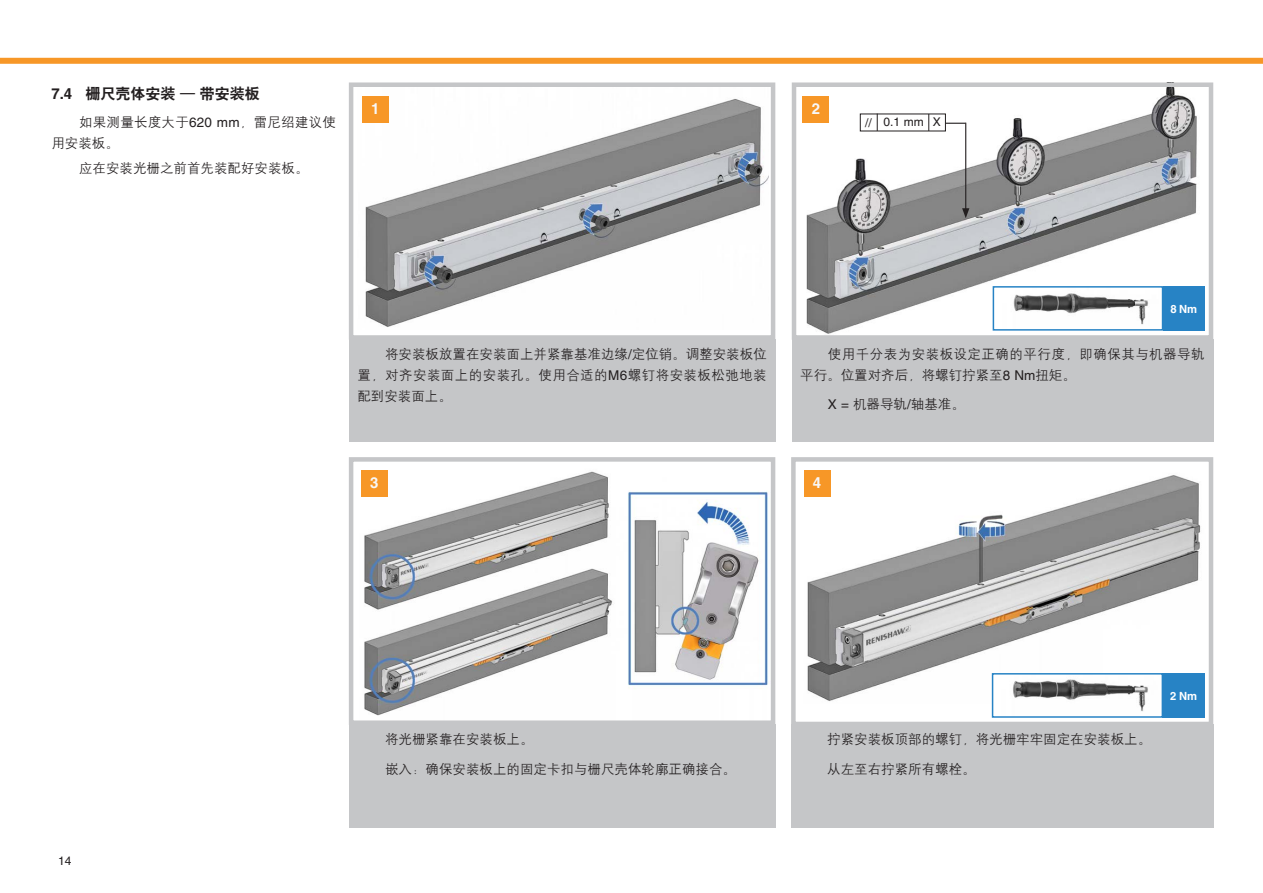
<style>
.page{position:relative;width:1263px;height:893px;background:#fff}
.page>*{position:absolute;margin:0;border:0;box-sizing:border-box;transform-origin:0 0}
.t1{font:15px "H Yb 2 gj";color:#231f20}
.Numbers_10_bold_whit{font:700 15px "Helvetica LT Pro";color:#f8f8f9}
.Table_of_Contents{font:700 15px "Helvetica LT Pro";color:#f8f8f9}
.Text_8_on_11_Roman{font:13.5px/21px "H Yg 2 gj";color:#231f20;text-align:justify}
.Text_8_on_11_Roman-2{font:13.5px/21px "H Yg 2 gj";letter-spacing:.035em;color:#231f20}
.Text_8_on_11_Roman-3{font:13.5px/21px "H Yg 2 gj";letter-spacing:.02em;color:#231f20}
.Drawing_and_table_8{font:12px "Helvetica LT Pro";color:#231f20}
.Annotation_7_5_white{font:700 11.25px "Helvetica LT Pro";color:#fff}
.s1{font-family:"Helvetica LT Pro";font-weight:700}
.s2{font-family:"Helvetica LT Pro"}
</style>
<div class="page">
<div style="left:0;top:58px;width:1263px;height:6px;background:#f79727"></div>
<img style="left:365px;top:99px;width:403px;height:228px">
<div style="left:349px;top:82px;width:426px;height:258px;border:4px solid #c5c6c8"></div>
<img style="left:802px;top:87px;width:395px;height:247px">
<div style="left:792px;top:82px;width:421px;height:258px;border:4px solid #c5c6c8"></div>
<svg style="left:992px;top:285px;width:172px;height:46px"></svg>
<div style="left:1163px;top:286px;width:42px;height:45px;background:#2783c5"></div>
<img style="left:807px;top:470px;width:394px;height:231px">
<div style="left:791px;top:457px;width:422px;height:269px;border:4px solid #c5c6c8"></div>
<img style="left:364px;top:470px;width:405px;height:246px">
<div style="left:349px;top:457px;width:426px;height:268px;border:4px solid #c5c6c8"></div>
<hr style="left:965px;top:123px;width:1px;height:88px;background:#231f20">
<svg style="left:962px;top:208px;width:7px;height:10px"></svg>
<svg style="left:946px;top:123px;width:19px;height:1px"></svg>
<svg style="left:877px;top:114px;width:1px;height:17px"></svg>
<svg style="left:928px;top:114px;width:1px;height:17px"></svg>
<div style="left:803px;top:96px;width:26px;height:27px;background:#f79727"></div>
<div style="left:792px;top:340px;width:421px;height:102px;background:#c5c6c8"></div>
<div style="left:349px;top:340px;width:426px;height:102px;background:#c5c6c8"></div>
<div style="left:349px;top:725px;width:426px;height:103px;background:#c5c6c8"></div>
<div style="left:791px;top:725px;width:422px;height:103px;background:#c5c6c8"></div>
<div style="left:361px;top:470px;width:26px;height:27px;background:#f79727"></div>
<div style="left:804px;top:470px;width:26px;height:27px;background:#f79727"></div>
<div style="left:362px;top:96px;width:27px;height:27px;background:#f79727"></div>
<svg style="left:991px;top:672px;width:173px;height:46px"></svg>
<div style="left:1163px;top:673px;width:42px;height:45px;background:#2783c5"></div>
<p class="t1" style="left:51px;top:86px;width:210px"><span class="s1">7.4</span> 栅尺壳体安装 — 带安装板</p>
<p class="Text_8_on_11_Roman-3" style="left:51px;top:112px;width:286px;text-indent:28px">如果测量长度大于<span class="s2">620 mm</span>，雷尼绍建议使用安装板。</p>
<p class="Text_8_on_11_Roman" style="left:79px;top:158px;width:231px">应在安装光栅之前首先装配好安装板。</p>
<p class="Table_of_Contents" style="left:371px;top:100px;width:10px">1</p>
<p class="Numbers_10_bold_whit" style="left:812px;top:100px;width:10px">2</p>
<p class="Drawing_and_table_8" style="left:865px;top:116px;width:8px">//</p>
<p class="Drawing_and_table_8" style="left:883px;top:115px;width:42px">0.1 mm</p>
<p class="Drawing_and_table_8" style="left:933px;top:115px;width:10px">X</p>
<p class="Text_8_on_11_Roman" style="left:357px;top:343px;width:411px;text-indent:28px">将安装板放置在安装面上并紧靠基准边缘<span class="s2">/</span>定位销。调整安装板位置，对齐安装面上的安装孔。使用合适的<span class="s2">M6</span>螺钉将安装板松弛地装配到安装面上。</p>
<p class="Annotation_7_5_white" style="left:1170px;top:302px;width:28px">8 Nm</p>
<p class="Text_8_on_11_Roman-2" style="left:800px;top:343px;width:406px;text-indent:28px">使用千分表为安装板设定正确的平行度，即确保其与机器导轨平行。位置对齐后，将螺钉拧紧至<span class="s2">8 Nm</span>扭矩。</p>
<p class="Text_8_on_11_Roman" style="left:828px;top:394px;width:138px"><span class="s2">X =</span> 机器导轨<span class="s2">/</span>轴基准。</p>
<p class="Numbers_10_bold_whit" style="left:370px;top:474px;width:10px">3</p>
<p class="Numbers_10_bold_whit" style="left:813px;top:474px;width:10px">4</p>
<p class="Drawing_and_table_8" style="left:58px;top:854px;width:15px">14</p>
<p class="Text_8_on_11_Roman" style="left:385px;top:729px;width:150px">将光栅紧靠在安装板上。</p>
<p class="Text_8_on_11_Roman" style="left:385px;top:758px;width:352px">嵌入：确保安装板上的固定卡扣与栅尺壳体轮廓正确接合。</p>
<p class="Text_8_on_11_Roman" style="left:827px;top:729px;width:325px">拧紧安装板顶部的螺钉，将光栅牢牢固定在安装板上。</p>
<p class="Text_8_on_11_Roman" style="left:827px;top:758px;width:150px">从左至右拧紧所有螺栓。</p>
<p class="Annotation_7_5_white" style="left:1170px;top:689px;width:28px">2 Nm</p>
</div>
